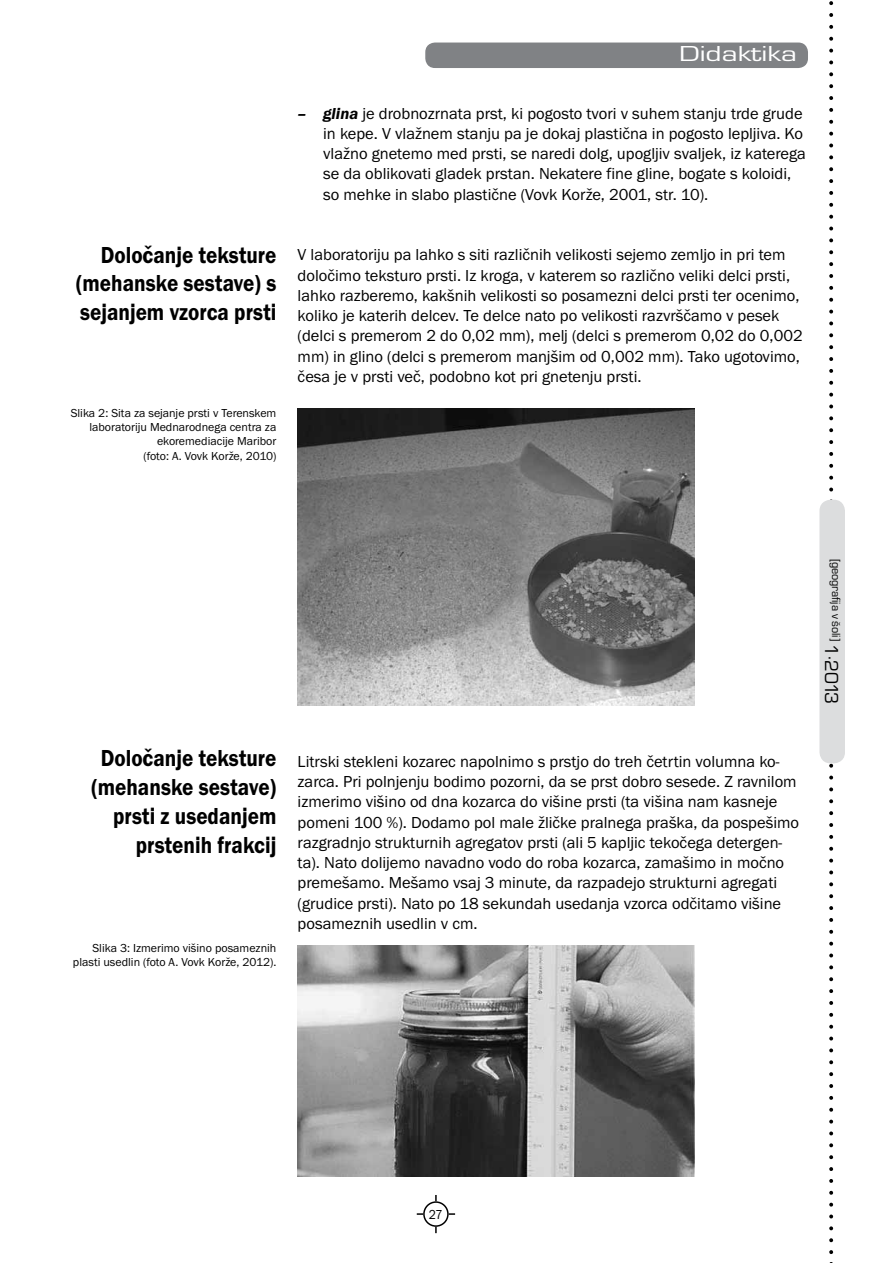
<style>
.page{position:relative;width:893px;height:1263px;background:#fff}
.page>*{position:absolute;margin:0;border:0;box-sizing:border-box;transform-origin:0 0}
.t1{font:600 24px/28.8px "Franklin Got Itc TEE";color:#000;text-align:right;scale:.88 1}
.t2{font:22.5px "Eurostile TEE";color:#fff;scale:1.4 1}
.t3{font:16.5px/20.2px "Franklin Got Itc TEE";color:#000}
.t4{font:13.5px "Franklin Got Itc TEE";color:#000;scale:.9 1}
.t5{font:12.3px "Eurostile TEE";letter-spacing:-.01em;color:#000}
.t6{font:12px/14.4px "Franklin Got Itc TEE";color:#000;text-align:right}
.s1{font-weight:600;font-style:italic}
.s2{font-size:19.5px}
</style>
<div class="page">
<svg style="left:829px;top:1px;width:4px;height:499px"></svg>
<svg style="left:829px;top:763px;width:4px;height:500px"></svg>
<div style="left:820px;top:500px;width:24px;height:263px;background:#dcddde;border-radius:10px"></div>
<div style="left:819px;top:500px;width:26px;height:263px;border:2px solid #dcddde;border-radius:10px"></div>
<div style="left:423px;top:1201px;width:26px;height:26px;border:2px solid #000;border-radius:50%"></div>
<svg style="left:417px;top:1213px;width:6px;height:2px"></svg>
<svg style="left:449px;top:1213px;width:6px;height:2px"></svg>
<svg style="left:435px;top:1227px;width:2px;height:6px"></svg>
<svg style="left:435px;top:1195px;width:2px;height:6px"></svg>
<div style="left:426px;top:43px;width:381px;height:24px;background:#808285;border-radius:9px"></div>
<div style="left:425px;top:43px;width:383px;height:25px;border:2px solid #808285;border-radius:9px"></div>
<img style="left:298px;top:408px;width:397px;height:298px">
<img style="left:298px;top:946px;width:396px;height:230px">
<h1 class="t1" style="left:76px;top:240px;width:229px;text-align:justify;text-indent:25px">Določanje teksture (mehanske sestave) s sejanjem vzorca prsti</h1>
<p class="t6" style="left:71px;top:406px;width:207px">Slika 2: Sita za sejanje prsti v Terenskem laboratoriju Mednarodnega centra za ekoremediacije Maribor<br>(foto: A. Vovk Korže, 2010)</p>
<h2 class="t2" style="left:679px;top:41px;width:86px">Didaktika</h2>
<p class="t3" style="left:323px;top:103px;width:484px;text-indent:-26px"><span class="s1">– glina</span> je drobnozrnata prst, ki pogosto tvori v suhem stanju trde grude in kepe. V vlažnem stanju pa je dokaj plastična in pogosto lepljiva. Ko vlažno gnetemo med prsti, se naredi dolg, upogljiv svaljek, iz katerega se da oblikovati gladek prstan. Nekatere fine gline, bogate s koloidi, so mehke in slabo plastične (Vovk Korže, 2001, str. 10).</p>
<p class="t3" style="left:298px;top:245px;width:507px">V laboratoriju pa lahko s siti različnih velikosti sejemo zemljo in pri tem določimo teksturo prsti. Iz kroga, v katerem so različno veliki delci prsti, lahko razberemo, kakšnih velikosti so posamezni delci prsti ter ocenimo, koliko je katerih delcev. Te delce nato po velikosti razvrščamo v pesek (delci s premerom 2 do 0,02 mm), melj (delci s premerom 0,02 do 0,002 mm) in glino (delci s premerom manjšim od 0,002 mm). Tako ugotovimo, česa je v prsti več, podobno kot pri gnetenju prsti.</p>
<h1 class="t1" style="left:91px;top:744px;width:212px">Določanje teksture (mehanske sestave) prsti z usedanjem prstenih frakcij</h1>
<p class="t6" style="left:73px;top:941px;width:205px">Slika 3: Izmerimo višino posameznih plasti usedlin (foto A. Vovk Korže, 2012).</p>
<p class="t3" style="left:298px;top:751px;width:503px">Litrski stekleni kozarec napolnimo s prstjo do treh četrtin volumna ko&shy;zarca. Pri polnjenju bodimo pozorni, da se prst dobro sesede. Z ravnilom izmerimo višino od dna kozarca do višine prsti (ta višina nam kasneje pomeni 100 %). Dodamo pol male žličke pralnega praška, da pospešimo razgradnjo strukturnih agregatov prsti (ali 5 kapljic tekočega detergen&shy;ta). Nato dolijemo navadno vodo do roba kozarca, zamašimo in močno premešamo. Mešamo vsaj 3 minute, da razpadejo strukturni agregati (grudice prsti). Nato po 18 sekundah usedanja vzorca odčitamo višine posameznih usedlin v cm.</p>
<p class="t5" style="left:843px;top:558px;width:147px;rotate:90deg">[geografija v šoli] <span class="s2">1·2013</span></p>
<p class="t4" style="left:429px;top:1207px;width:17px">27</p>
</div>
